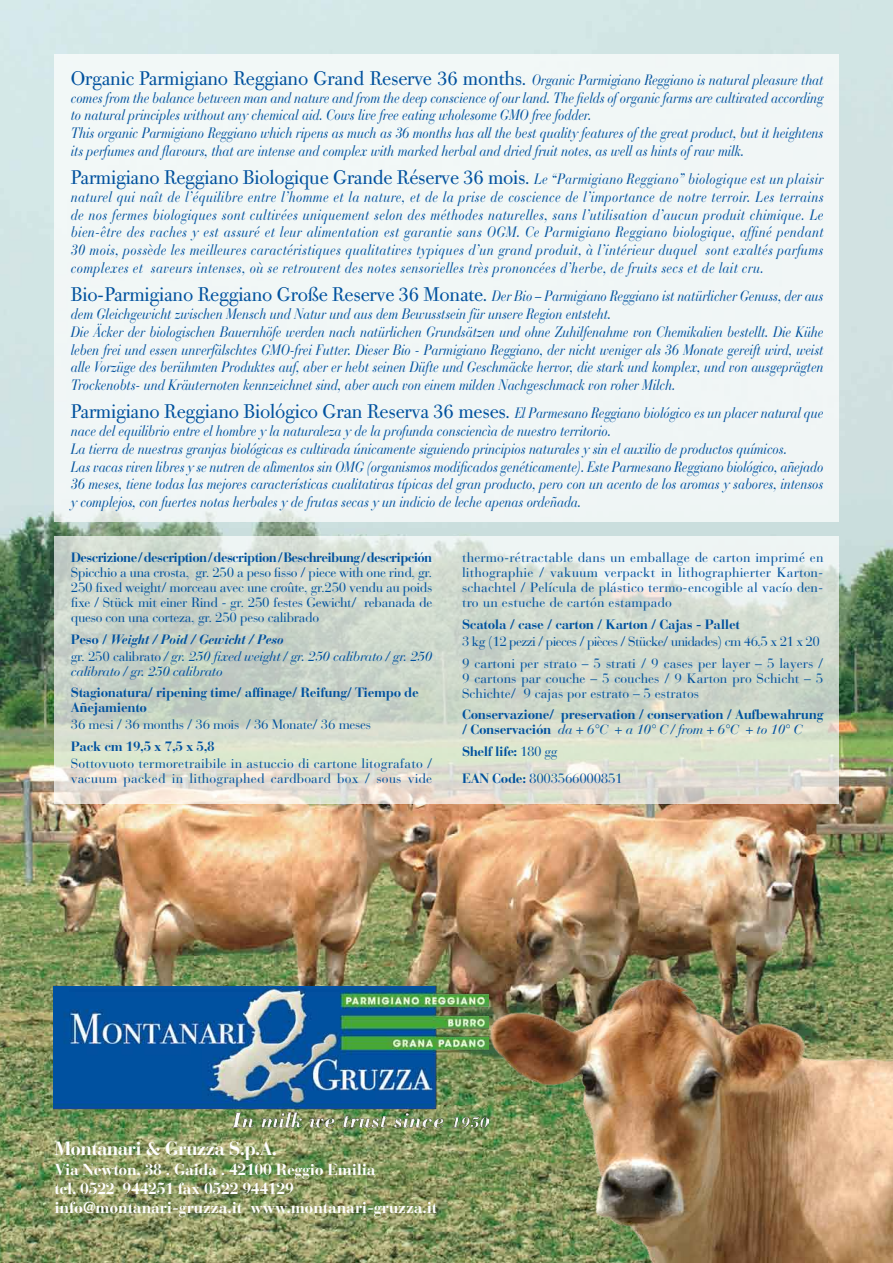
<style>
.page{position:relative;width:893px;height:1263px;background:#fff}
.page>*{position:absolute;margin:0;border:0;box-sizing:border-box;transform-origin:0 0}
.t1{font:19.5px "Bodoni Old Face BE";letter-spacing:-.01em;color:#00519e}
.t2{font:700 19.05px "Bauer Bodoni";letter-spacing:-.04em;color:#fff}
.t3{font:700 15.9px/19px "Bauer Bodoni";letter-spacing:-.02em;color:#fff}
.t4{font:italic 15px/17.7px "Bauer Bodoni";letter-spacing:-.01em;color:#00519e;scale:.85 1}
.t5{font:13.5px/15px "Bauer Bodoni";color:#00519e}
.t6{font:700 13.5px/15px "Bauer Bodoni";letter-spacing:-.025em;color:#00519e}
.t7{font:italic 13.5px/17.1px "Bauer Bodoni";letter-spacing:-.025em;color:#00519e}
.t8{font:700 13.5px "Bauer Bodoni";letter-spacing:-.05em;color:#00519e}
.t9{font:13.5px "Bauer Bodoni";letter-spacing:-.025em;color:#00519e}
.s1{font-family:"Bauer Bodoni";font-style:italic;font-size:15px}
.s2{font-family:"Bodoni Old Face BE";font-style:normal;font-size:19.5px}
.s3{font-weight:700;font-style:normal}
.s4{font-weight:700}
.s5{font-style:normal}
.s6{font-weight:400;font-style:italic}
.s7{font-weight:400}
</style>
<div class="page">
<img style="left:0;top:0;width:893px;height:1263px">
<div style="left:54px;top:54px;width:785px;height:468px;background:#f1f6f6"></div>
<svg style="left:54px;top:536px;width:785px;height:268px;background:#d4dcd0"></svg>
<img style="left:413px;top:761px;width:480px;height:502px">
<img style="left:54px;top:986px;width:434px;height:143px">
<h1 class="t1" style="left:71px;top:66px;width:754px">Organic Parmigiano Reggiano Grand Reserve 36 months. <span class="s1">Organic Parmigiano Reggiano is natural pleasure that</span></h1>
<p class="t4" style="left:71px;top:89px;width:887px">comes from the balance between man and nature and from the deep conscience of our land. The fields of organic farms are cultivated according to natural principles without any chemical aid. Cows live free eating wholesome GMO free fodder.<br>This organic Parmigiano Reggiano which ripens as much as 36 months has all the best quality features of the great product, but it heightens its perfumes and flavours, that are intense and complex with marked herbal and dried fruit notes, as well as hints of raw milk.</p>
<h1 class="t1" style="left:71px;top:165px;width:754px">Parmigiano Reggiano Biologique Grande Réserve 36 mois. <span class="s1">Le “Parmigiano Reggiano” biologique est un plaisir</span></h1>
<p class="t4" style="left:71px;top:188px;width:887px;text-align:justify">naturel qui naît de l’équilibre entre l’homme et la nature, et de la prise de coscience de l’importance de notre terroir. Les terrains de nos fermes biologiques sont cultivées uniquement selon des méthodes naturelles, sans l’utilisation d’aucun produit chimique. Le bien-être des vaches y est assuré et leur alimentation est garantie sans OGM. Ce Parmigiano Reggiano biologique, affiné pendant 30 mois, possède les meilleures caractéristiques qualitatives typiques d’un grand produit, à l’intérieur duquel sont exaltés parfums complexes et saveurs intenses, où se retrouvent des notes sensorielles très prononcées d’herbe, de fruits secs et de lait cru.</p>
<p class="t4" style="left:71px;top:287px;width:887px"><span class="s2">Bio-Parmigiano Reggiano Große Reserve 36 Monate.</span> Der Bio – Parmigiano Reggiano ist natürlicher Genuss, der aus dem Gleichgewicht zwischen Mensch und Natur und aus dem Bewusstsein für unsere Region entsteht.<br>Die Äcker der biologischen Bauernhöfe werden nach natürlichen Grundsätzen und ohne Zuhilfenahme von Chemikalien bestellt. Die Kühe leben frei und essen unverfälschtes GMO-frei Futter. Dieser Bio - Parmigiano Reggiano, der nicht weniger als 36 Monate gereift wird, weist alle Vorzüge des berühmten Produktes auf, aber er hebt seinen Düfte und Geschmäcke hervor, die stark und komplex, und von ausgeprägten Trockenobts- und Kräuternoten kennzeichnet sind, aber auch von einem milden Nachgeschmack von roher Milch.</p>
<p class="t4" style="left:71px;top:405px;width:887px"><span class="s2">Parmigiano Reggiano Biológico Gran Reserva 36 meses.</span> El Parmesano Reggiano biológico es un placer natural que nace del equilibrio entre el hombre y la naturaleza y de la profunda consciencìa de nuestro territorio.<br>La tierra de nuestras granjas biológicas es cultivada únicamente siguiendo principios naturales y sin el auxilio de productos químicos.<br>Las vacas viven libres y se nutren de alìmentos sin OMG (organismos modificados genéticamente). Este Parmesano Reggiano biológico, añejado 36 meses, tiene todas las mejores características cualitativas típicas del gran producto, pero con un acento de los aromas y sabores, intensos y complejos, con fuertes notas herbales y de frutas secas y un indicio de leche apenas ordeñada.</p>
<p class="t8" style="left:71px;top:549px;width:363px">Descrizione/description/description/Beschreibung/descripción</p>
<p class="t5" style="left:71px;top:565px;width:363px;text-align:justify">Spicchio a una crosta, gr. 250 a peso fisso / piece with one rind, gr.<br>250 fixed weight/ morceau avec une croûte, gr.250 vendu au poids fixe / Stück mit einer Rind - gr. 250 festes Gewicht/ rebanada de queso con una corteza, gr. 250 peso calibrado</p>
<p class="t7" style="left:71px;top:631px;width:363px"><span class="s3">Peso /</span> <span class="s4">Weight / Poid / Gewicht / Peso<br></span><span class="s5">gr. 250 calibrato</span> / gr. 250 fixed weight / gr. 250 calibrato / gr. 250</p>
<p class="t7" style="left:71px;top:663px;width:153px">calibrato / gr. 250 calibrato</p>
<p class="t6" style="left:71px;top:685px;width:350px">Stagionatura/ ripening time/ affinage/ Reifung/ Tiempo de<br>Añejamiento</p>
<p class="t9" style="left:71px;top:717px;width:302px">36 mesi / 36 months / 36 mois / 36 Monate/ 36 meses</p>
<p class="t6" style="left:71px;top:739px;width:145px">Pack cm 19,5 x 7,5 x 5,8</p>
<p class="t5" style="left:71px;top:756px;width:363px">Sottovuoto termoretraibile in astuccio di cartone litografato / vacuum packed in lithographed cardboard box / sous vide</p>
<p class="t5" style="left:462px;top:550px;width:363px;text-align:justify">thermo-rétractable dans un emballage de carton imprimé en lithographie / vakuum verpackt in lithographierter Karton&shy;schachtel / Película de plástico termo-encogible al vacío den&shy;tro un estuche de cartón estampado</p>
<p class="t6" style="left:462px;top:616px;width:279px">Scatola / case / carton / Karton / Cajas - Pallet</p>
<p class="t5" style="left:462px;top:630px;width:363px;line-height:22.2px">3 kg (12 pezzi / pieces / pièces / Stücke/ unidades) cm 46,5 x 21 x 20<br>9 cartoni per strato – 5 strati / 9 cases per layer – 5 layers /</p>
<p class="t5" style="left:462px;top:671px;width:363px">9 cartons par couche – 5 couches / 9 Karton pro Schicht – 5<br>Schichte/ 9 cajas por estrato – 5 estratos</p>
<p class="t6" style="left:462px;top:707px;width:363px">Conservazione/ preservation / conservation / Aufbewahrung / Conservación <span class="s6">da + 6°C + a 10° C / from + 6°C + to 10° C</span></p>
<p class="t6" style="left:462px;top:737px;width:162px;line-height:27.3px">Shelf life: <span class="s7">180 gg<br></span>EAN Code: <span class="s7">8003566000851</span></p>
<p class="t2" style="left:54px;top:1137px;width:224px">Montanari &amp; Gruzza S.p.A.</p>
<p class="t3" style="left:54px;top:1159px;width:384px">Via Newton, 38 . Gaida . 42100 Reggio Emilia<br>tel. 0522 944251 fax 0522 944129 info@montanari-gruzza.it www.montanari-gruzza.it</p>
</div>
